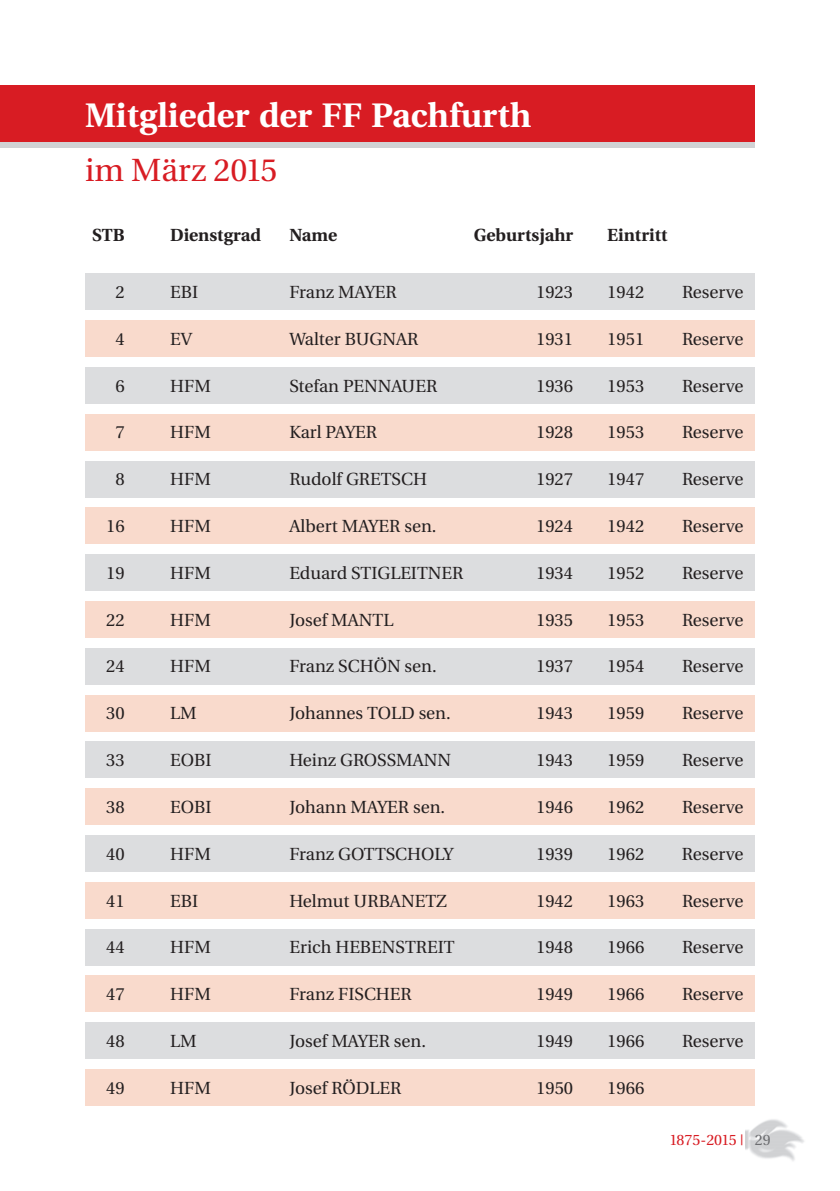
<style>
.page{position:relative;width:840px;height:1191px;background:#fff}
.page>*{position:absolute;margin:0;border:0;box-sizing:border-box;transform-origin:0 0}
.t1{font:700 34px "Utopia";color:#fff}
.t2{font:32px "Utopia";color:#d81c23}
.t3{font:17.6px "Utopia";color:#231f20}
.t4{font:700 17.6px "Utopia";color:#231f20}
.t5{font:15px "Utopia";color:#d81c23}
.s1{color:#6c6d70}
</style>
<div class="page">
<div style="left:85px;top:273px;width:669px;height:37px;background:#dcdddf"></div>
<div style="left:85px;top:1069px;width:669px;height:37px;background:#f9dacc"></div>
<div style="left:85px;top:367px;width:669px;height:37px;background:#dcdddf"></div>
<div style="left:85px;top:460px;width:669px;height:37px;background:#dcdddf"></div>
<div style="left:85px;top:554px;width:669px;height:37px;background:#dcdddf"></div>
<div style="left:85px;top:648px;width:669px;height:36px;background:#dcdddf"></div>
<div style="left:85px;top:741px;width:669px;height:37px;background:#dcdddf"></div>
<div style="left:85px;top:835px;width:669px;height:37px;background:#dcdddf"></div>
<div style="left:85px;top:928px;width:669px;height:37px;background:#dcdddf"></div>
<div style="left:85px;top:1022px;width:669px;height:37px;background:#dcdddf"></div>
<div style="left:85px;top:320px;width:669px;height:37px;background:#f9dacc"></div>
<div style="left:85px;top:414px;width:669px;height:36px;background:#f9dacc"></div>
<div style="left:85px;top:507px;width:669px;height:37px;background:#f9dacc"></div>
<div style="left:85px;top:601px;width:669px;height:37px;background:#f9dacc"></div>
<div style="left:85px;top:694px;width:669px;height:37px;background:#f9dacc"></div>
<div style="left:85px;top:788px;width:669px;height:37px;background:#f9dacc"></div>
<div style="left:85px;top:882px;width:669px;height:36px;background:#f9dacc"></div>
<div style="left:85px;top:975px;width:669px;height:37px;background:#f9dacc"></div>
<img style="left:745px;top:1119px;width:59px;height:42px">
<div style="left:0;top:85px;width:754px;height:62px;background:#d1d2d4"></div>
<div style="left:0;top:85px;width:754px;height:57px;background:#d81c23"></div>
<h1 class="t1" style="left:85px;top:102px;width:447px">Mitglieder der FF Pachfurth</h1>
<h2 class="t2" style="left:85px;top:157px;width:194px">im März 2015</h2>
<p class="t4" style="left:92px;top:228px;width:34px">STB</p>
<p class="t4" style="left:170px;top:228px;width:92px">Dienstgrad</p>
<p class="t4" style="left:289px;top:228px;width:49px">Name</p>
<p class="t4" style="left:473px;top:228px;width:101px">Geburtsjahr</p>
<p class="t4" style="left:607px;top:228px;width:62px">Eintritt</p>
<p class="t3" style="left:115px;top:285px;width:11px">2</p>
<p class="t3" style="left:170px;top:285px;width:30px">EBI</p>
<p class="t3" style="left:289px;top:285px;width:109px">Franz MAYER</p>
<p class="t3" style="left:535px;top:285px;width:39px">1923</p>
<p class="t3" style="left:607px;top:285px;width:39px">1942</p>
<p class="t3" style="left:681px;top:285px;width:63px">Reserve</p>
<p class="t3" style="left:115px;top:332px;width:11px">4</p>
<p class="t3" style="left:170px;top:332px;width:23px">EV</p>
<p class="t3" style="left:289px;top:332px;width:130px">Walter BUGNAR</p>
<p class="t3" style="left:535px;top:332px;width:39px">1931</p>
<p class="t3" style="left:607px;top:332px;width:39px">1951</p>
<p class="t3" style="left:681px;top:332px;width:63px">Reserve</p>
<p class="t3" style="left:115px;top:378px;width:11px">6</p>
<p class="t3" style="left:170px;top:378px;width:42px">HFM</p>
<p class="t3" style="left:289px;top:378px;width:149px">Stefan PENNAUER</p>
<p class="t3" style="left:535px;top:378px;width:39px">1936</p>
<p class="t3" style="left:607px;top:378px;width:39px">1953</p>
<p class="t3" style="left:681px;top:378px;width:63px">Reserve</p>
<p class="t3" style="left:115px;top:425px;width:11px">7</p>
<p class="t3" style="left:170px;top:425px;width:42px">HFM</p>
<p class="t3" style="left:289px;top:425px;width:89px">Karl PAYER</p>
<p class="t3" style="left:535px;top:425px;width:39px">1928</p>
<p class="t3" style="left:607px;top:425px;width:39px">1953</p>
<p class="t3" style="left:681px;top:425px;width:63px">Reserve</p>
<p class="t3" style="left:115px;top:472px;width:11px">8</p>
<p class="t3" style="left:170px;top:472px;width:42px">HFM</p>
<p class="t3" style="left:289px;top:472px;width:139px">Rudolf GRETSCH</p>
<p class="t3" style="left:535px;top:472px;width:39px">1927</p>
<p class="t3" style="left:607px;top:472px;width:39px">1947</p>
<p class="t3" style="left:681px;top:472px;width:63px">Reserve</p>
<p class="t3" style="left:106px;top:519px;width:20px">16</p>
<p class="t3" style="left:170px;top:519px;width:42px">HFM</p>
<p class="t3" style="left:289px;top:519px;width:148px">Albert MAYER sen.</p>
<p class="t3" style="left:535px;top:519px;width:39px">1924</p>
<p class="t3" style="left:607px;top:519px;width:39px">1942</p>
<p class="t3" style="left:681px;top:519px;width:63px">Reserve</p>
<p class="t3" style="left:106px;top:566px;width:20px">19</p>
<p class="t3" style="left:170px;top:566px;width:42px">HFM</p>
<p class="t3" style="left:289px;top:566px;width:175px">Eduard STIGLEITNER</p>
<p class="t3" style="left:535px;top:566px;width:39px">1934</p>
<p class="t3" style="left:607px;top:566px;width:39px">1952</p>
<p class="t3" style="left:681px;top:566px;width:63px">Reserve</p>
<p class="t3" style="left:106px;top:612px;width:20px">22</p>
<p class="t3" style="left:170px;top:612px;width:42px">HFM</p>
<p class="t3" style="left:289px;top:612px;width:105px">Josef MANTL</p>
<p class="t3" style="left:535px;top:612px;width:39px">1935</p>
<p class="t3" style="left:607px;top:612px;width:39px">1953</p>
<p class="t3" style="left:681px;top:612px;width:63px">Reserve</p>
<p class="t3" style="left:106px;top:659px;width:20px">24</p>
<p class="t3" style="left:170px;top:659px;width:42px">HFM</p>
<p class="t3" style="left:289px;top:659px;width:149px">Franz SCHÖN sen.</p>
<p class="t3" style="left:535px;top:659px;width:39px">1937</p>
<p class="t3" style="left:607px;top:659px;width:39px">1954</p>
<p class="t3" style="left:681px;top:659px;width:63px">Reserve</p>
<p class="t3" style="left:106px;top:706px;width:20px">30</p>
<p class="t3" style="left:170px;top:706px;width:28px">LM</p>
<p class="t3" style="left:289px;top:706px;width:163px">Johannes TOLD sen.</p>
<p class="t3" style="left:535px;top:706px;width:39px">1943</p>
<p class="t3" style="left:607px;top:706px;width:39px">1959</p>
<p class="t3" style="left:681px;top:706px;width:63px">Reserve</p>
<p class="t3" style="left:106px;top:753px;width:20px">33</p>
<p class="t3" style="left:170px;top:753px;width:43px">EOBI</p>
<p class="t3" style="left:289px;top:753px;width:163px">Heinz GROSSMANN</p>
<p class="t3" style="left:535px;top:753px;width:39px">1943</p>
<p class="t3" style="left:607px;top:753px;width:39px">1959</p>
<p class="t3" style="left:681px;top:753px;width:63px">Reserve</p>
<p class="t3" style="left:106px;top:800px;width:20px">38</p>
<p class="t3" style="left:170px;top:800px;width:43px">EOBI</p>
<p class="t3" style="left:289px;top:800px;width:157px">Johann MAYER sen.</p>
<p class="t3" style="left:535px;top:800px;width:39px">1946</p>
<p class="t3" style="left:607px;top:800px;width:39px">1962</p>
<p class="t3" style="left:681px;top:800px;width:63px">Reserve</p>
<p class="t3" style="left:106px;top:846px;width:20px">40</p>
<p class="t3" style="left:170px;top:846px;width:42px">HFM</p>
<p class="t3" style="left:289px;top:846px;width:165px">Franz GOTTSCHOLY</p>
<p class="t3" style="left:535px;top:846px;width:39px">1939</p>
<p class="t3" style="left:607px;top:846px;width:39px">1962</p>
<p class="t3" style="left:681px;top:846px;width:63px">Reserve</p>
<p class="t3" style="left:106px;top:893px;width:20px">41</p>
<p class="t3" style="left:170px;top:893px;width:30px">EBI</p>
<p class="t3" style="left:289px;top:893px;width:159px">Helmut URBANETZ</p>
<p class="t3" style="left:535px;top:893px;width:39px">1942</p>
<p class="t3" style="left:607px;top:893px;width:39px">1963</p>
<p class="t3" style="left:681px;top:893px;width:63px">Reserve</p>
<p class="t3" style="left:106px;top:940px;width:20px">44</p>
<p class="t3" style="left:170px;top:940px;width:42px">HFM</p>
<p class="t3" style="left:289px;top:940px;width:167px">Erich HEBENSTREIT</p>
<p class="t3" style="left:535px;top:940px;width:39px">1948</p>
<p class="t3" style="left:607px;top:940px;width:39px">1966</p>
<p class="t3" style="left:681px;top:940px;width:63px">Reserve</p>
<p class="t3" style="left:106px;top:987px;width:20px">47</p>
<p class="t3" style="left:170px;top:987px;width:42px">HFM</p>
<p class="t3" style="left:289px;top:987px;width:124px">Franz FISCHER</p>
<p class="t3" style="left:535px;top:987px;width:39px">1949</p>
<p class="t3" style="left:607px;top:987px;width:39px">1966</p>
<p class="t3" style="left:681px;top:987px;width:63px">Reserve</p>
<p class="t3" style="left:106px;top:1033px;width:20px">48</p>
<p class="t3" style="left:170px;top:1033px;width:28px">LM</p>
<p class="t3" style="left:289px;top:1033px;width:138px">Josef MAYER sen.</p>
<p class="t3" style="left:535px;top:1033px;width:39px">1949</p>
<p class="t3" style="left:607px;top:1033px;width:39px">1966</p>
<p class="t3" style="left:681px;top:1033px;width:63px">Reserve</p>
<p class="t3" style="left:106px;top:1080px;width:20px">49</p>
<p class="t3" style="left:170px;top:1080px;width:42px">HFM</p>
<p class="t3" style="left:289px;top:1080px;width:113px">Josef RÖDLER</p>
<p class="t3" style="left:536px;top:1080px;width:39px">1950</p>
<p class="t3" style="left:607px;top:1080px;width:39px">1966</p>
<p class="t5" style="left:669px;top:1134px;width:103px">1875-2015 | <span class="s1">29</span></p>
</div>
